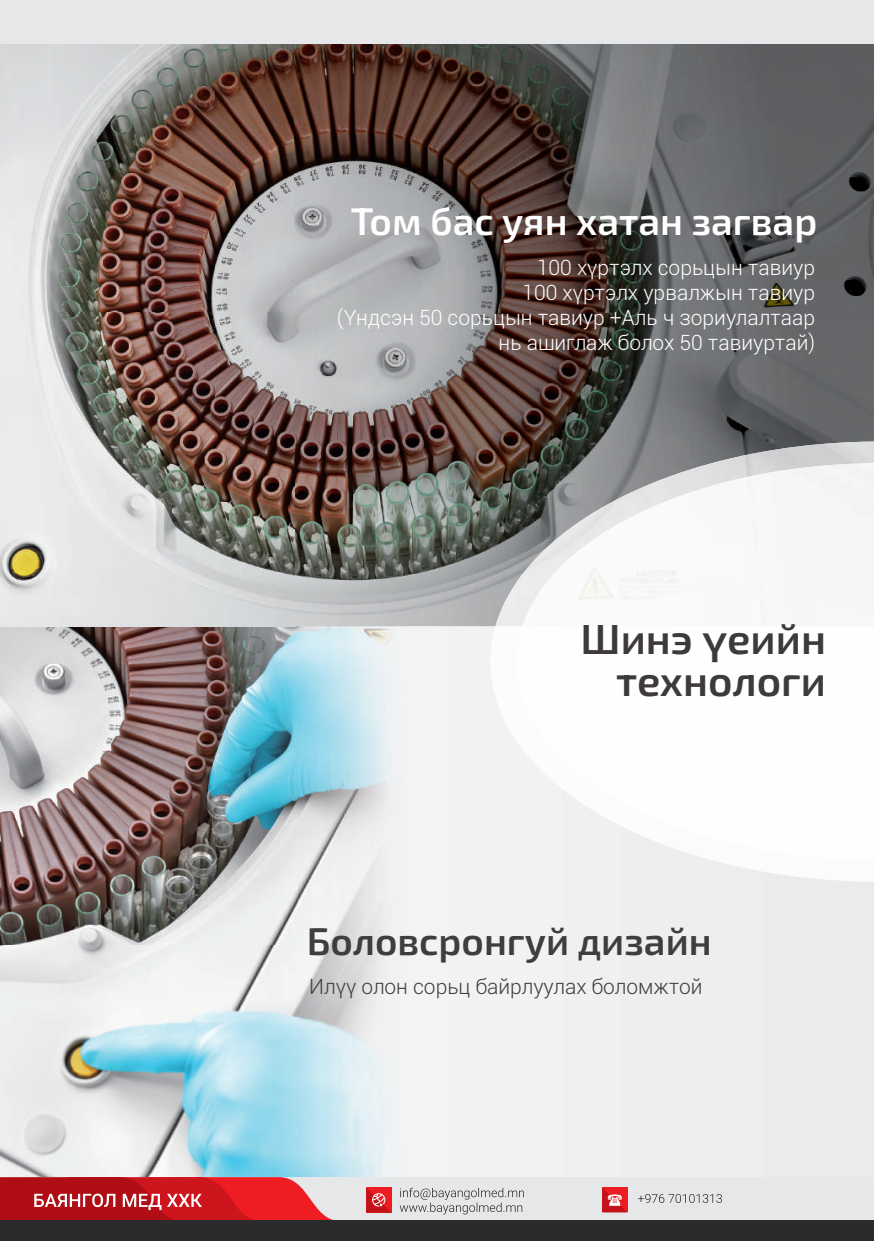
<style>
.page{position:relative;width:874px;height:1241px;background:#fff}
.page>*{position:absolute;margin:0;border:0;box-sizing:border-box;transform-origin:0 0}
.t1{font:600 42px/42px "Exo 2";color:#3d3a39;text-align:right}
.t2{font:600 38.5px "Exo 2";color:#fff}
.t3{font:600 38.5px "Exo 2";color:#3e3e3f}
.t4{font:300 21px/25.2px "Roboto";color:#fff;text-align:right}
.t5{font:300 21px "Roboto";color:#3e3e3f}
</style>
<div class="page">
<img style="left:0;top:627px;width:873px;height:549px">
<img style="left:873px;top:44px;width:1px;height:269px">
<img style="left:873px;top:312px;width:1px;height:129px">
<img style="left:873px;top:881px;width:1px;height:295px">
<img style="left:0;top:44px;width:610px;height:269px">
<img style="left:610px;top:44px;width:263px;height:397px">
<img style="left:0;top:313px;width:295px;height:313px">
<img style="left:295px;top:313px;width:316px;height:261px">
<img style="left:295px;top:574px;width:200px;height:52px">
<svg style="left:873px;top:441px;width:1px;height:22px"></svg>
<img style="left:490px;top:626px;width:383px;height:255px">
<img style="left:495px;top:441px;width:378px;height:185px">
<img style="left:522px;top:463px;width:352px;height:163px">
<svg style="left:495px;top:626px;width:21px;height:1px"></svg>
<img style="left:516px;top:626px;width:357px;height:233px">
<div style="left:0;top:1176px;width:873px;height:64px;background:#e6e7e9"></div>
<div style="left:1px;top:1220px;width:872px;height:20px;background:#2b2a2c"></div>
<svg style="left:602px;top:1187px;width:25px;height:25px"></svg>
<svg style="left:638px;top:1194px;width:83px;height:8px"></svg>
<svg style="left:0;top:1176px;width:523px;height:64px"></svg>
<svg style="left:873px;top:1220px;width:1px;height:20px"></svg>
<hr style="left:873px;top:1176px;width:1px;height:44px;background:#e6e7e9">
<div style="left:0;top:0;width:873px;height:44px;background:#e6e7e9"></div>
<h2 class="t2" style="left:350px;top:195px;width:468px">Том бас уян хатан загвар</h2>
<p class="t4" style="left:337px;top:254px;width:479px">100 хүртэлх сорьцын тавиур<br>100 хүртэлх урвалжын тавиур<br>(Үндсэн 50 сорьцын тавиур +Аль ч зориулалтаар нь ашиглаж болох 50 тавиуртай)</p>
<h1 class="t1" style="left:580px;top:617px;width:247px">Шинэ үеийн технологи</h1>
<h2 class="t3" style="left:307px;top:914px;width:406px">Боловсронгуй дизайн</h2>
<p class="t5" style="left:309px;top:972px;width:395px">Илүү олон сорьц байрлуулах боломжтой</p>
</div>
